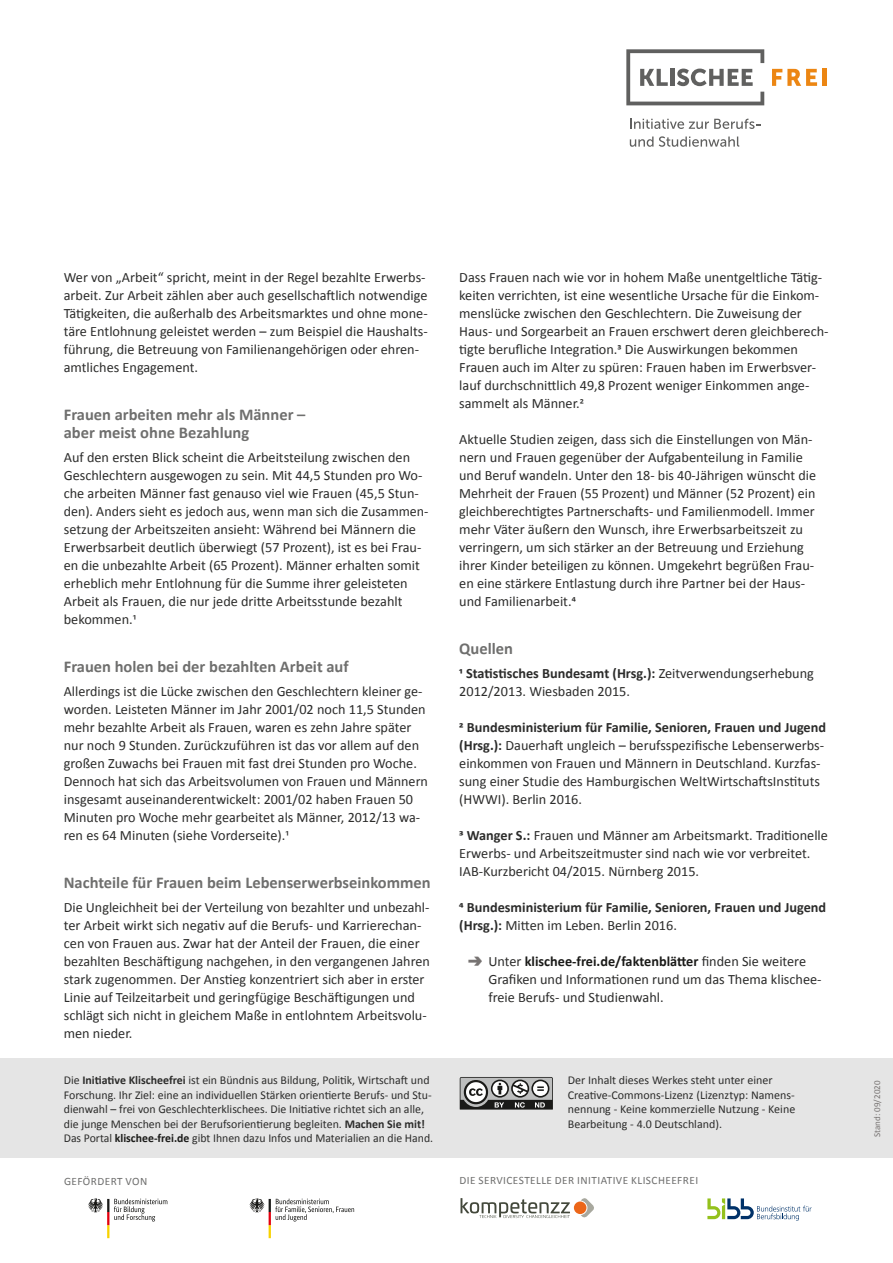
<style>
.page{position:relative;width:893px;height:1263px;background:#fff}
.page>*{position:absolute;margin:0;border:0;box-sizing:border-box;transform-origin:0 0}
.Subline{font:700 16.5px/18px "Calibri";color:#6f6f6e}
.Body{font:14.25px/18px "Calibri";color:#2c2c2b}
.Body-2{font:700 14.25px/18px "Calibri";color:#2c2c2b}
.Body_Abbinder{font:12px/14.4px "Calibri";color:#2c2c2b}
.Logo_Head{font:11.25px "Calibri";letter-spacing:.04em;color:#6f6f6e}
.t1{font:9px "Calibri";color:#777372}
.s1{font-weight:700}
.s2{font-weight:400}
.s3{font-family:"BIBB Pfeil";font-size:18.75px;color:#777372}
.s4{font-weight:700;color:#1a1a18}
</style>
<div class="page">
<svg style="left:88px;top:1198px;width:79px;height:40px"></svg>
<svg style="left:249px;top:1198px;width:105px;height:40px"></svg>
<svg style="left:460px;top:1198px;width:110px;height:20px"></svg>
<svg style="left:581px;top:1198px;width:13px;height:20px"></svg>
<div style="left:574px;top:1201px;width:12px;height:13px;background:#ec6619;border-radius:50%"></div>
<svg style="left:707px;top:1198px;width:104px;height:23px"></svg>
<div style="left:0;top:1059px;width:893px;height:99px;background:#e5e5e5"></div>
<svg style="left:460px;top:1077px;width:93px;height:32px;background:#858585"></svg>
<svg style="left:772px;top:69px;width:45px;height:17px"></svg>
<div style="left:822px;top:69px;width:5px;height:17px;background:#ec8613"></div>
<svg style="left:626px;top:49px;width:138px;height:56px"></svg>
<svg style="left:630px;top:119px;width:130px;height:10px"></svg>
<svg style="left:630px;top:137px;width:23px;height:10px"></svg>
<svg style="left:659px;top:136px;width:80px;height:11px"></svg>
<p class="Body" style="left:64px;top:268px;width:365px">Wer von „Arbeit“ spricht, meint in der Regel bezahlte Erwerbs&shy;arbeit. Zur Arbeit zählen aber auch gesellschaftlich notwendige Tätigkeiten, die außerhalb des Arbeitsmarktes und ohne mone&shy;täre Entlohnung geleistet werden – zum Beispiel die Haushalts&shy;führung, die Betreuung von Familienangehörigen oder ehren&shy;amtliches Engagement.</p>
<h2 class="Subline" style="left:64px;top:405px;width:243px">Frauen arbeiten mehr als Männer – aber meist ohne Bezahlung</h2>
<p class="Body" style="left:64px;top:448px;width:366px">Auf den ersten Blick scheint die Arbeitsteilung zwischen den Geschlechtern ausgewogen zu sein. Mit 44,5 Stunden pro Wo&shy;che arbeiten Männer fast genauso viel wie Frauen (45,5 Stun&shy;den). Anders sieht es jedoch aus, wenn man sich die Zusammen&shy;setzung der Arbeitszeiten ansieht: Während bei Männern die Erwerbsarbeit deutlich überwiegt (57 Prozent), ist es bei Frau&shy;en die unbezahlte Arbeit (65 Prozent). Männer erhalten somit erheblich mehr Entlohnung für die Summe ihrer geleisteten Arbeit als Frauen, die nur jede dritte Arbeitsstunde bezahlt bekommen.1</p>
<h2 class="Subline" style="left:64px;top:657px;width:286px">Frauen holen bei der bezahlten Arbeit auf</h2>
<p class="Body" style="left:64px;top:682px;width:366px">Allerdings ist die Lücke zwischen den Geschlechtern kleiner ge&shy;worden. Leisteten Männer im Jahr 2001/02 noch 11,5 Stunden mehr bezahlte Arbeit als Frauen, waren es zehn Jahre später nur noch 9 Stunden. Zurückzuführen ist das vor allem auf den großen Zuwachs bei Frauen mit fast drei Stunden pro Woche.<br>Dennoch hat sich das Arbeitsvolumen von Frauen und Männern insgesamt auseinanderentwickelt: 2001/02 haben Frauen 50<br>Minuten pro Woche mehr gearbeitet als Männer, 2012/13 wa&shy;ren es 64 Minuten (siehe Vorderseite).1</p>
<h2 class="Subline" style="left:64px;top:873px;width:368px">Nachteile für Frauen beim Lebenserwerbseinkommen</h2>
<p class="Body" style="left:64px;top:898px;width:368px">Die Ungleichheit bei der Verteilung von bezahlter und unbezahl&shy;ter Arbeit wirkt sich negativ auf die Berufs- und Karrierechan&shy;cen von Frauen aus. Zwar hat der Anteil der Frauen, die einer bezahlten Beschäftigung nachgehen, in den vergangenen Jahren stark zugenommen. Der Anstieg konzentriert sich aber in erster Linie auf Teilzeitarbeit und geringfügige Beschäftigungen und schlägt sich nicht in gleichem Maße in entlohntem Arbeitsvolu&shy;men nieder.</p>
<p class="Body" style="left:459px;top:268px;width:371px">Dass Frauen nach wie vor in hohem Maße unentgeltliche Tätig&shy;keiten verrichten, ist eine wesentliche Ursache für die Einkom&shy;menslücke zwischen den Geschlechtern. Die Zuweisung der Haus- und Sorgearbeit an Frauen erschwert deren gleichberech&shy;tigte berufliche Integration.3 Die Auswirkungen bekommen Frauen auch im Alter zu spüren: Frauen haben im Erwerbsver&shy;lauf durchschnittlich 49,8 Prozent weniger Einkommen ange&shy;sammelt als Männer.2</p>
<p class="Body" style="left:459px;top:430px;width:358px">Aktuelle Studien zeigen, dass sich die Einstellungen von Män&shy;nern und Frauen gegenüber der Aufgabenteilung in Familie und Beruf wandeln. Unter den 18- bis 40-Jährigen wünscht die Mehrheit der Frauen (55 Prozent) und Männer (52 Prozent) ein gleichberechtigtes Partnerschafts- und Familienmodell. Immer mehr Väter äußern den Wunsch, ihre Erwerbsarbeitszeit zu verringern, um sich stärker an der Betreuung und Erziehung ihrer Kinder beteiligen zu können. Umgekehrt begrüßen Frau&shy;en eine stärkere Entlastung durch ihre Partner bei der Haus&shy;und Familienarbeit.4</p>
<h2 class="Subline" style="left:459px;top:639px;width:55px">Quellen</h2>
<p class="Body" style="left:459px;top:664px;width:356px"><span class="s1">1 Statistisches Bundesamt (Hrsg.):</span> Zeitverwendungserhebung<br>2012/2013. Wiesbaden 2015.</p>
<p class="Body" style="left:459px;top:718px;width:368px"><span class="s1">2 Bundesministerium für Familie, Senioren, Frauen und Jugend (Hrsg.):</span> Dauerhaft ungleich – berufsspezifische Lebenserwerbs&shy;einkommen von Frauen und Männern in Deutschland. Kurzfas&shy;sung einer Studie des Hamburgischen WeltWirtschaftsInstituts (HWWI). Berlin 2016.</p>
<p class="Body" style="left:459px;top:826px;width:370px"><span class="s1">3 Wanger S.:</span> Frauen und Männer am Arbeitsmarkt. Traditionelle<br>Erwerbs- und Arbeitszeitmuster sind nach wie vor verbreitet.<br>IAB-Kurzbericht 04/2015. Nürnberg 2015.</p>
<p class="Body-2" style="left:459px;top:898px;width:368px">4 Bundesministerium für Familie, Senioren, Frauen und Jugend (Hrsg.): <span class="s2">Mitten im Leben. Berlin 2016.</span></p>
<p class="Body" style="left:488px;top:952px;width:335px;text-indent:-21px"><span class="s3">•</span> Unter <span class="s4">klischee-frei.de/faktenblätter</span> finden Sie weitere<br>Grafiken und Informationen rund um das Thema klischee&shy;freie Berufs- und Studienwahl.</p>
<p class="Body_Abbinder" style="left:64px;top:1073px;width:371px">Die <span class="s1">Initiative Klischeefrei</span> ist ein Bündnis aus Bildung, Politik, Wirtschaft und Forschung. Ihr Ziel: eine an individuellen Stärken orientierte Berufs- und Stu&shy;dienwahl – frei von Geschlechterklischees. Die Initiative richtet sich an alle, die junge Menschen bei der Berufsorientierung begleiten. <span class="s1">Machen Sie mit!<br></span>Das Portal <span class="s4">klischee-frei.de</span> gibt Ihnen dazu Infos und Materialien an die Hand.</p>
<p class="Body_Abbinder" style="left:568px;top:1073px;width:229px">Der Inhalt dieses Werkes steht unter einer Creative-Commons-Lizenz (Lizenztyp: Namens&shy;nennung - Keine kommerzielle Nutzung - Keine Bearbeitung - 4.0 Deutschland).</p>
<p class="t1" style="left:871px;top:1137px;width:58px;rotate:-90deg">Stand: 09/2020</p>
<p class="Logo_Head" style="left:64px;top:1174px;width:85px">GEFÖRDERT VON</p>
<p class="Logo_Head" style="left:459px;top:1173px;width:240px">DIE SERVICESTELLE DER INITIATIVE KLISCHEEFREI</p>
</div>
